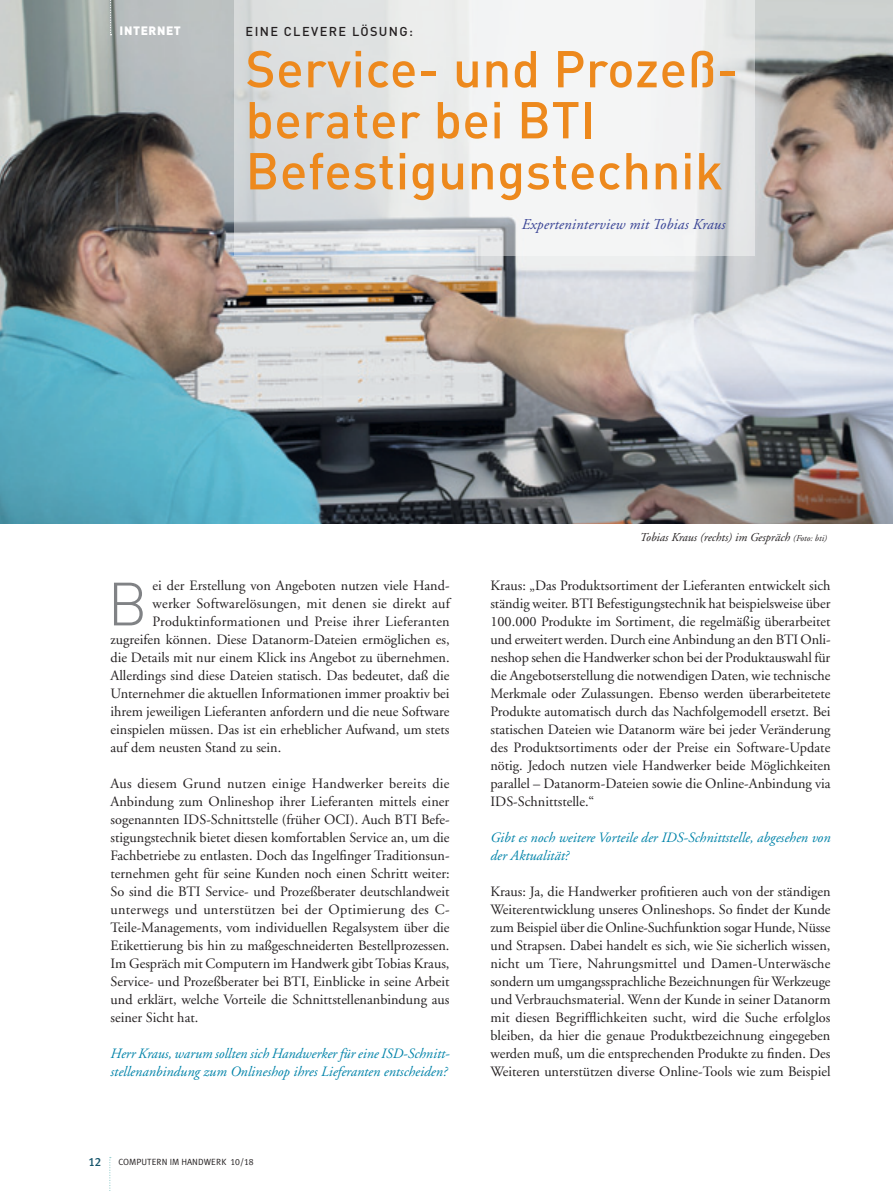
<style>
.page{position:relative;width:893px;height:1191px;background:#fff}
.page>*{position:absolute;margin:0;border:0;box-sizing:border-box;transform-origin:0 0}
.Initale{font:300 60px "DINOT";color:#808285}
._1_Artikelhead{font:500 51px/51px "DINOT";letter-spacing:.01em;color:#ed891d}
._2_Einleitung_10_pt{font:italic 15px "Adobe Garamond LT";letter-spacing:.01em;color:#364194}
._3_Fließtext{font:14.25px/18px "Adobe Garamond LT";color:#231f20;text-align:justify}
._3_Fließtext-2{font:italic 14.25px/18px "Adobe Garamond LT";color:#0083a9}
.Overline_schwarz{font:500 12.75px "DINOT";letter-spacing:.11em;color:#231f20}
._3_Bildlegende{font:italic 12px "Adobe Garamond LT";color:#231f20}
._2_Einleitung_10_pt-2{font:900 12px "DINOT";letter-spacing:.05em;color:#fff}
._3_Fließtext-3{font:12px "Meta Plus Medium Caps";color:#16556c}
._2_Einleitung_10_pt-3{font:9px "Meta Plus Normal Caps";color:#231f20}
.s1{font-size:9px}
</style>
<div class="page">
<img style="left:0;top:0;width:893px;height:523px">
<svg style="left:109px;top:1157px;width:2px;height:34px"></svg>
<svg style="left:110px;top:0;width:2px;height:35px"></svg>
<svg style="left:234px;top:0;width:521px;height:255px"></svg>
<p class="_2_Einleitung_10_pt-2" style="left:120px;top:22px;width:63px">INTERNET</p>
<p class="Overline_schwarz" style="left:246px;top:23px;width:169px">EINE CLEVERE LÖSUNG:</p>
<p class="_1_Artikelhead" style="left:246px;top:41px;width:488px">Service- und Prozeß&shy;berater bei BTI<br>Befestigungstechnik</p>
<p class="_2_Einleitung_10_pt" style="left:522px;top:215px;width:205px">Experteninterview mit Tobias Kraus</p>
<p class="_3_Bildlegende" style="left:640px;top:530px;width:189px">Tobias Kraus (rechts) im Gespräch <span class="s1">(Foto: bti)</span></p>
<p class="_3_Fließtext" style="left:153px;top:576px;width:299px">ei der Erstellung von Angeboten nutzen viele Hand-</p>
<p class="_3_Fließtext" style="left:153px;top:594px;width:299px">werker Softwarelösungen, mit denen sie direkt auf</p>
<p class="_3_Fließtext" style="left:153px;top:612px;width:299px">Produktinformationen und Preise ihrer Lieferanten</p>
<p class="_3_Fließtext" style="left:111px;top:630px;width:340px">zugreifen können. Diese Datanorm-Dateien ermöglichen es,</p>
<p class="_3_Fließtext" style="left:111px;top:648px;width:341px">die Details mit nur einem Klick ins Angebot zu übernehmen.</p>
<p class="_3_Fließtext" style="left:111px;top:666px;width:340px">Allerdings sind diese Dateien statisch. Das bedeutet, daß die</p>
<p class="_3_Fließtext" style="left:111px;top:684px;width:341px">Unternehmer die aktuellen Informationen immer proaktiv bei</p>
<p class="_3_Fließtext" style="left:111px;top:702px;width:340px">ihrem jeweiligen Lieferanten anfordern und die neue Software</p>
<p class="_3_Fließtext" style="left:111px;top:720px;width:340px">einspielen müssen. Das ist ein erheblicher Aufwand, um stets</p>
<p class="_3_Fließtext" style="left:111px;top:738px;width:172px">auf dem neusten Stand zu sein.</p>
<p class="_3_Fließtext" style="left:111px;top:774px;width:341px">Aus diesem Grund nutzen einige Handwerker bereits die Anbindung zum Onlineshop ihrer Lieferanten mittels einer sogenannten IDS-Schnittstelle (früher OCI). Auch BTI Befe&shy;stigungstechnik bietet diesen komfortablen Service an, um die Fachbetriebe zu entlasten. Doch das Ingelfinger Traditionsun&shy;ternehmen geht für seine Kunden noch einen Schritt weiter:<br>So sind die BTI Service- und Prozeßberater deutschlandweit unterwegs und unterstützen bei der Optimierung des C-Teile-Managements, vom individuellen Regalsystem über die Etikettierung bis hin zu maßgeschneiderten Bestellprozessen.<br>Im Gespräch mit Computern im Handwerk gibt Tobias Kraus, Service- und Prozeßberater bei BTI, Einblicke in seine Arbeit und erklärt, welche Vorteile die Schnittstellenanbindung aus seiner Sicht hat.</p>
<p class="_3_Fließtext-2" style="left:111px;top:1044px;width:341px">Herr Kraus, warum sollten sich Handwerker für eine ISD-Schnitt&shy;stellenanbindung zum Onlineshop ihres Lieferanten entscheiden?</p>
<p class="Initale" style="left:107px;top:563px;width:42px">B</p>
<p class="_3_Fließtext-3" style="left:88px;top:1154px;width:14px">12</p>
<p class="_2_Einleitung_10_pt-3" style="left:118px;top:1157px;width:137px">COMPUTERN IM HANDWERK 10/18</p>
<p class="_3_Fließtext" style="left:490px;top:576px;width:342px">Kraus: „Das Produktsortiment der Lieferanten entwickelt sich ständig weiter. BTI Befestigungstechnik hat beispielsweise über 100.000 Produkte im Sortiment, die regelmäßig überarbeitet und erweitert werden. Durch eine Anbindung an den BTI Onli&shy;neshop sehen die Handwerker schon bei der Produktauswahl für die Angebotserstellung die notwendigen Daten, wie technische Merkmale oder Zulassungen. Ebenso werden überarbeitetete Produkte automatisch durch das Nachfolgemodell ersetzt. Bei statischen Dateien wie Datanorm wäre bei jeder Veränderung des Produktsortiments oder der Preise ein Software-Update nötig. Jedoch nutzen viele Handwerker beide Möglichkeiten parallel – Datanorm-Dateien sowie die Online-Anbindung via IDS-Schnittstelle.“</p>
<p class="_3_Fließtext-2" style="left:490px;top:828px;width:342px">Gibt es noch weitere Vorteile der IDS-Schnittstelle, abgesehen von der Aktualität?</p>
<p class="_3_Fließtext" style="left:490px;top:882px;width:342px">Kraus: Ja, die Handwerker profitieren auch von der ständigen Weiterentwicklung unseres Onlineshops. So findet der Kunde zum Beispiel über die Online-Suchfunktion sogar Hunde, Nüsse und Strapsen. Dabei handelt es sich, wie Sie sicherlich wissen, nicht um Tiere, Nahrungsmittel und Damen-Unterwäsche sondern um umgangssprachliche Bezeichnungen für Werkzeuge und Verbrauchsmaterial. Wenn der Kunde in seiner Datanorm mit diesen Begrifflichkeiten sucht, wird die Suche erfolglos bleiben, da hier die genaue Produktbezeichnung eingegeben werden muß, um die entsprechenden Produkte zu finden. Des Weiteren unterstützen diverse Online-Tools wie zum Beispiel</p>
</div>
